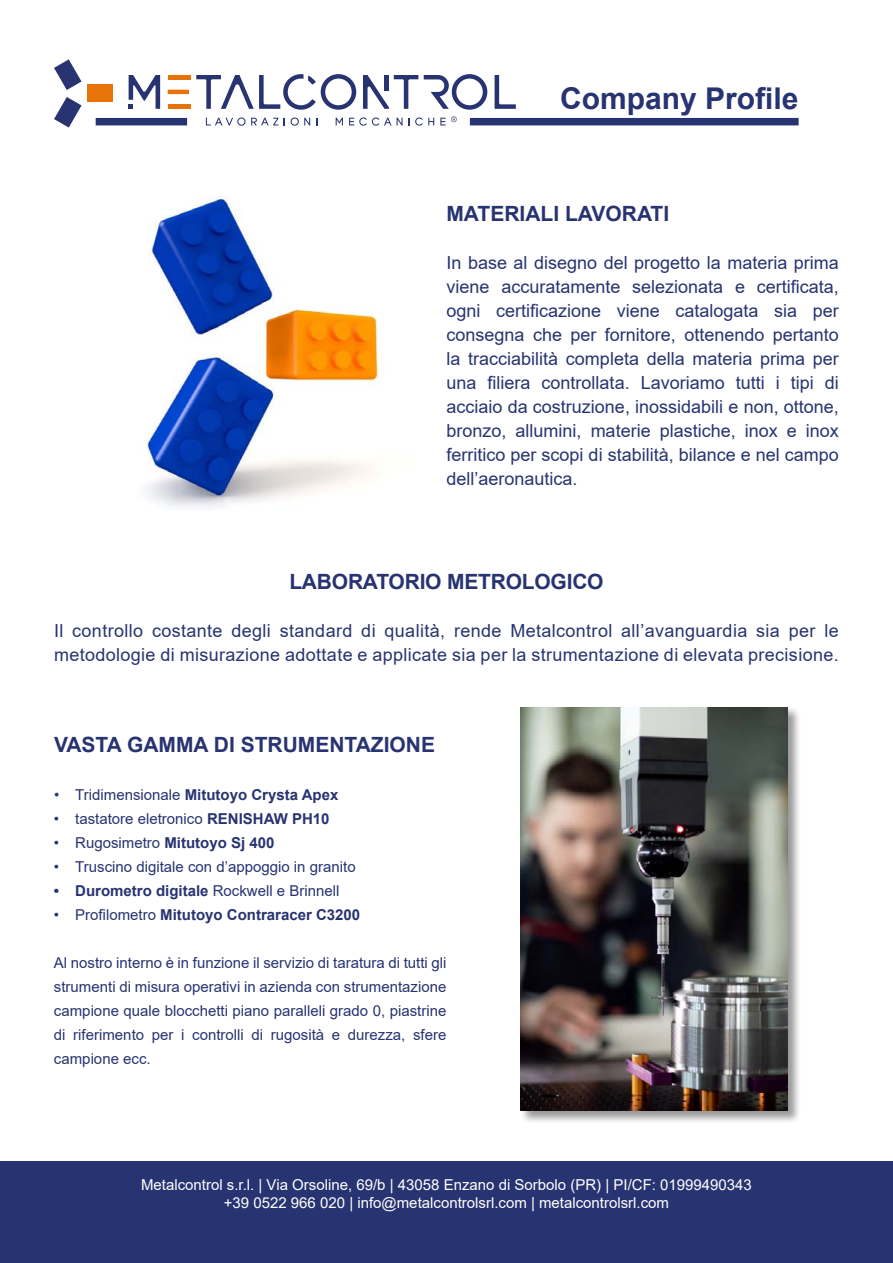
<style>
.page{position:relative;width:893px;height:1263px;background:#fff}
.page>*{position:absolute;margin:0;border:0;box-sizing:border-box;transform-origin:0 0}
.t1{font:700 30px "Arial";color:#283371}
.t2{font:700 21px "Arial";color:#283371}
.t3{font:18px/24px "Arial";letter-spacing:.02em;color:#283371;text-align:justify}
.t4{font:15px/24px "Arial";color:#283371;text-align:justify}
.t5{font:15px/18px "Arial";color:#fff;text-align:center}
.t6{font:700 15px "Arial";color:#283371}
.s1{font-weight:400}
.s2{font-weight:700}
</style>
<div class="page">
<svg style="left:54px;top:59px;width:28px;height:31px"></svg>
<svg style="left:54px;top:97px;width:28px;height:31px"></svg>
<div style="left:88px;top:85px;width:25px;height:17px;background:#e87308"></div>
<svg style="left:495px;top:75px;width:21px;height:34px"></svg>
<svg style="left:168px;top:90px;width:21px;height:4px"></svg>
<hr style="left:168px;top:75px;width:22px;height:4px;background:#e87308">
<div style="left:168px;top:104px;width:22px;height:5px;background:#e87308"></div>
<svg style="left:424px;top:74px;width:63px;height:36px"></svg>
<svg style="left:363px;top:75px;width:55px;height:34px"></svg>
<svg style="left:196px;top:74px;width:160px;height:36px"></svg>
<svg style="left:129px;top:75px;width:31px;height:34px"></svg>
<svg style="left:206px;top:117px;width:72px;height:9px"></svg>
<svg style="left:291px;top:117px;width:19px;height:9px"></svg>
<svg style="left:336px;top:118px;width:7px;height:7px"></svg>
<svg style="left:349px;top:117px;width:54px;height:9px"></svg>
<svg style="left:409px;top:117px;width:25px;height:9px"></svg>
<svg style="left:440px;top:116px;width:17px;height:9px"></svg>
<div style="left:470px;top:118px;width:329px;height:7px;background:#283371"></div>
<div style="left:96px;top:118px;width:91px;height:7px;background:#283371"></div>
<div style="left:0;top:1162px;width:893px;height:101px;background:#283371"></div>
<img style="left:146px;top:196px;width:232px;height:312px">
<div style="left:519px;top:706px;width:282px;height:418px;background:#000;opacity:.4"></div>
<img style="left:521px;top:707px;width:267px;height:404px">
<h1 class="t1" style="left:560px;top:77px;width:240px">Company Profile</h1>
<p class="t2" style="left:446px;top:199px;width:224px">MATERIALI LAVORATI</p>
<p class="t3" style="left:446px;top:250px;width:394px">In base al disegno del progetto la materia prima viene accuratamente selezionata e certificata, ogni certificazione viene catalogata sia per consegna che per fornitore, ottenendo pertanto la tracciabilità completa della materia prima per una filiera controllata. Lavoriamo tutti i tipi di acciaio da costruzione, inossidabili e non, ottone, bronzo, allumini, materie plastiche, inox e inox ferritico per scopi di stabilità, bilance e nel campo dell’aeronautica.</p>
<p class="t2" style="left:289px;top:566px;width:316px">LABORATORIO METROLOGICO</p>
<p class="t3" style="left:54px;top:618px;width:786px">Il controllo costante degli standard di qualità, rende Metalcontrol all’avanguardia sia per le metodologie di misurazione adottate e applicate sia per la strumentazione di elevata precisione.</p>
<p class="t2" style="left:54px;top:730px;width:383px">VASTA GAMMA DI STRUMENTAZIONE</p>
<p class="t6" style="left:54px;top:784px;width:286px"><span class="s1">• Tridimensionale</span> Mitutoyo Crysta Apex</p>
<p class="t4" style="left:54px;top:807px;width:277px">• tastatore eletronico <span class="s2">RENISHAW PH10</span></p>
<p class="t6" style="left:54px;top:832px;width:222px"><span class="s1">• Rugosimetro</span> Mitutoyo Sj 400</p>
<p class="t4" style="left:54px;top:855px;width:303px">• Truscino digitale con d’appoggio in granito</p>
<p class="t6" style="left:54px;top:880px;width:287px">• Durometro digitale <span class="s1">Rockwell e Brinnell</span></p>
<p class="t6" style="left:54px;top:904px;width:308px"><span class="s1">• Profilometro</span> Mitutoyo Contraracer C3200</p>
<p class="t4" style="left:54px;top:951px;width:394px">Al nostro interno è in funzione il servizio di taratura di tutti gli strumenti di misura operativi in azienda con strumentazione campione quale blocchetti piano paralleli grado 0, piastrine di riferimento per i controlli di rugosità e durezza, sfere campione ecc.</p>
<p class="t5" style="left:141px;top:1175px;width:612px">Metalcontrol s.r.l. | Via Orsoline, 69/b | 43058 Enzano di Sorbolo (PR) | PI/CF: 01999490343 +39 0522 966 020 | info@metalcontrolsrl.com | metalcontrolsrl.com</p>
</div>
